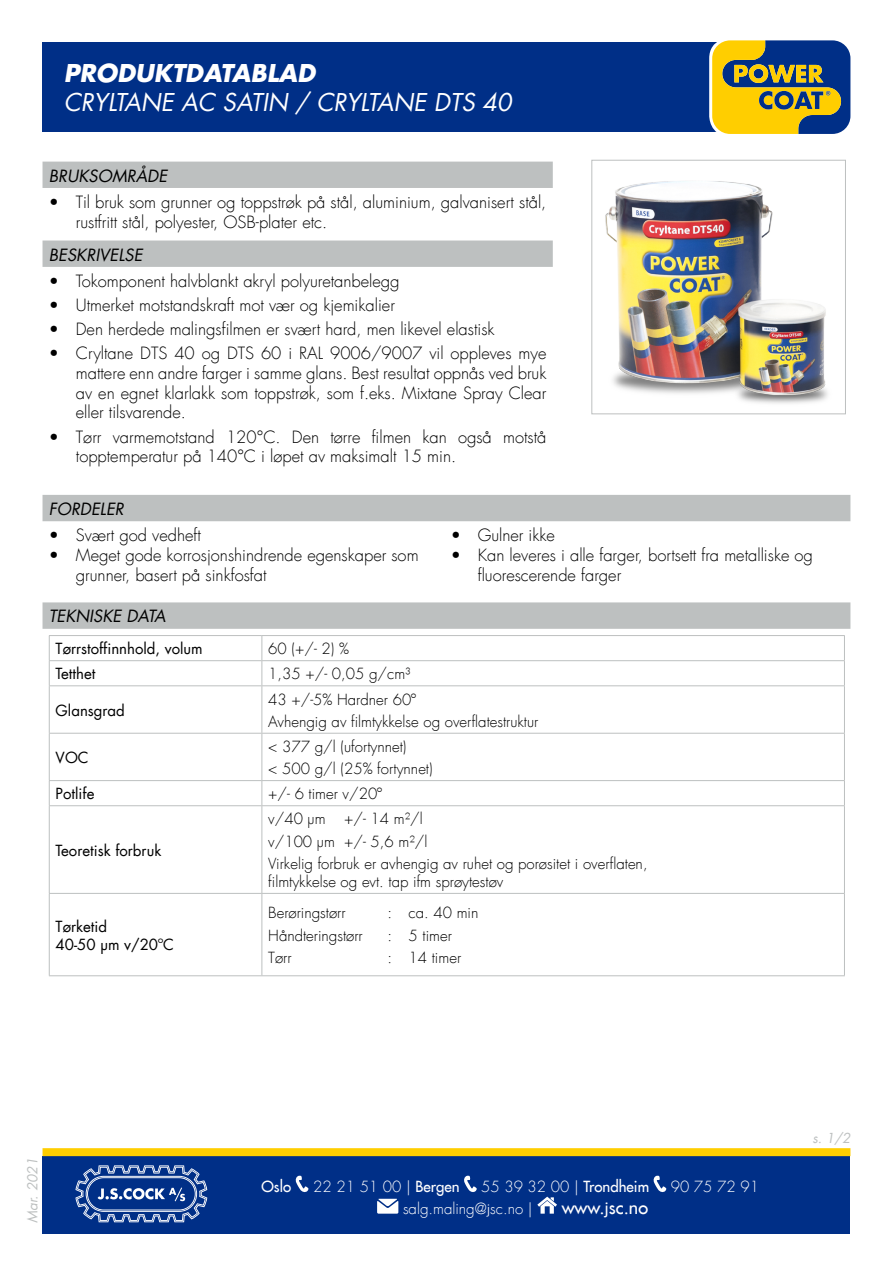
<style>
.page{position:relative;width:893px;height:1263px;background:#fff}
.page>*{position:absolute;margin:0;border:0;box-sizing:border-box;transform-origin:0 0}
.t1{font:italic 24px "Futura LT";color:#fff}
.t2{font:italic 700 24px "Futura LT";color:#fff}
.t3{font:18px "Futura LT";color:#fff}
.t4{font:300 16.5px/19.8px "Futura LT";color:#000}
.t5{font:italic 16.5px "Futura LT";color:#000}
.t6{font:300 15px/22.2px "Futura LT";color:#000}
.t7{font:15px/18px "Futura LT";color:#000}
.t8{font:300 15px "Futura LT";color:#fff}
.t9{font:15px "Futura LT";color:#fff}
.t10{font:italic 13.5px "Futura LT";color:#bdc0c0}
.s1{font-weight:400}
.s2{font-family:"Calibri"}
</style>
<div class="page">
<div style="left:43px;top:43px;width:789px;height:89px;background:#002f87"></div>
<div style="left:43px;top:1156px;width:807px;height:77px;background:#002f87"></div>
<svg style="left:295px;top:1176px;width:14px;height:16px"></svg>
<svg style="left:464px;top:1176px;width:13px;height:16px"></svg>
<svg style="left:653px;top:1176px;width:14px;height:16px"></svg>
<svg style="left:377px;top:1199px;width:21px;height:15px"></svg>
<svg style="left:537px;top:1196px;width:20px;height:18px"></svg>
<svg style="left:75px;top:1165px;width:132px;height:57px"></svg>
<svg style="left:43px;top:1148px;width:807px;height:8px;background:#ffcf05"></svg>
<div style="left:709px;top:38px;width:143px;height:98px;border:4px solid #fff;border-radius:18px"></div>
<svg style="left:712px;top:40px;width:138px;height:94px"></svg>
<svg style="left:43px;top:162px;width:510px;height:105px"></svg>
<svg style="left:43px;top:495px;width:807px;height:134px"></svg>
<hr style="left:49px;top:660px;width:213px;height:1px;background:#bdc0c0">
<hr style="left:262px;top:660px;width:583px;height:1px;background:#bdc0c0">
<svg style="left:261px;top:636px;width:1px;height:49px"></svg>
<hr style="left:49px;top:685px;width:213px;height:1px;background:#bdc0c0">
<hr style="left:262px;top:685px;width:583px;height:1px;background:#bdc0c0">
<hr style="left:261px;top:686px;width:1px;height:47px;background:#bdc0c0">
<hr style="left:49px;top:733px;width:213px;height:1px;background:#bdc0c0">
<hr style="left:262px;top:733px;width:583px;height:1px;background:#bdc0c0">
<hr style="left:261px;top:734px;width:1px;height:46px;background:#bdc0c0">
<hr style="left:49px;top:780px;width:213px;height:1px;background:#bdc0c0">
<hr style="left:262px;top:780px;width:583px;height:1px;background:#bdc0c0">
<svg style="left:261px;top:781px;width:1px;height:24px"></svg>
<hr style="left:49px;top:805px;width:213px;height:1px;background:#bdc0c0">
<hr style="left:262px;top:805px;width:583px;height:1px;background:#bdc0c0">
<hr style="left:261px;top:806px;width:1px;height:87px;background:#bdc0c0">
<hr style="left:49px;top:893px;width:213px;height:1px;background:#bdc0c0">
<hr style="left:262px;top:893px;width:583px;height:1px;background:#bdc0c0">
<hr style="left:261px;top:894px;width:1px;height:81px;background:#bdc0c0">
<hr style="left:49px;top:635px;width:213px;height:1px;background:#bdc0c0">
<hr style="left:262px;top:635px;width:583px;height:1px;background:#bdc0c0">
<svg style="left:49px;top:636px;width:1px;height:49px"></svg>
<svg style="left:844px;top:636px;width:1px;height:49px"></svg>
<hr style="left:49px;top:686px;width:1px;height:47px;background:#bdc0c0">
<hr style="left:844px;top:686px;width:1px;height:47px;background:#bdc0c0">
<hr style="left:49px;top:734px;width:1px;height:46px;background:#bdc0c0">
<hr style="left:844px;top:734px;width:1px;height:46px;background:#bdc0c0">
<svg style="left:49px;top:781px;width:1px;height:24px"></svg>
<svg style="left:844px;top:781px;width:1px;height:24px"></svg>
<hr style="left:49px;top:806px;width:1px;height:87px;background:#bdc0c0">
<hr style="left:844px;top:806px;width:1px;height:87px;background:#bdc0c0">
<hr style="left:49px;top:894px;width:1px;height:81px;background:#bdc0c0">
<hr style="left:844px;top:894px;width:1px;height:81px;background:#bdc0c0">
<hr style="left:49px;top:975px;width:213px;height:1px;background:#bdc0c0">
<hr style="left:262px;top:975px;width:583px;height:1px;background:#bdc0c0">
<img style="left:605px;top:181px;width:223px;height:223px">
<div style="left:591px;top:160px;width:255px;height:254px;border:1px solid #bdc0c0"></div>
<h1 class="t2" style="left:64px;top:57px;width:253px">PRODUKTDATABLAD</h1>
<h1 class="t1" style="left:64px;top:87px;width:449px">CRYLTANE AC SATIN / CRYLTANE DTS 40</h1>
<p class="t5" style="left:49px;top:165px;width:120px">BRUKSOMRÅDE</p>
<p class="t4" style="left:76px;top:193px;width:472px;text-indent:-27px">• Til bruk som grunner og toppstrøk på stål, aluminium, galvanisert stål, rustfritt stål, polyester, OSB-plater etc.</p>
<p class="t5" style="left:49px;top:244px;width:95px">BESKRIVELSE</p>
<p class="t4" style="left:49px;top:271px;width:352px">• Tokomponent halvblankt akryl polyuretanbelegg</p>
<p class="t4" style="left:49px;top:295px;width:348px">• Utmerket motstandskraft mot vær og kjemikalier</p>
<p class="t4" style="left:49px;top:320px;width:447px">• Den herdede malingsfilmen er svært hard, men likevel elastisk</p>
<p class="t4" style="left:76px;top:344px;width:472px;text-align:justify;text-indent:-27px">• Cryltane DTS 40 og DTS 60 i RAL 9006/9007 vil oppleves mye mattere enn andre farger i samme glans. Best resultat oppnås ved bruk av en egnet klarlakk som toppstrøk, som f.eks. Mixtane Spray Clear eller tilsvarende.</p>
<p class="t4" style="left:76px;top:427px;width:472px;text-indent:-27px">• Tørr varmemotstand 120°C. Den tørre filmen kan også motstå topptemperatur på 140°C i løpet av maksimalt 15 min.</p>
<p class="t5" style="left:49px;top:498px;width:76px">FORDELER</p>
<p class="t4" style="left:49px;top:526px;width:154px">• Svært god vedheft</p>
<p class="t4" style="left:76px;top:546px;width:344px;text-indent:-27px">• Meget gode korrosjonshindrende egenskaper som grunner, basert på sinkfosfat</p>
<p class="t4" style="left:451px;top:526px;width:106px">• Gulner ikke</p>
<p class="t4" style="left:478px;top:546px;width:337px;text-indent:-27px">• Kan leveres i alle farger, bortsett fra metalliske og fluorescerende farger</p>
<p class="t5" style="left:49px;top:606px;width:118px">TEKNISKE DATA</p>
<p class="t7" style="left:56px;top:640px;width:149px">Tørrstoffinnhold, volum</p>
<p class="t6" style="left:268px;top:638px;width:82px">60 (+/- 2) %</p>
<p class="t7" style="left:56px;top:665px;width:41px">Tetthet</p>
<p class="t6" style="left:268px;top:663px;width:144px">1,35 +/- 0,05 g/cm³</p>
<p class="t7" style="left:56px;top:701px;width:71px">Glansgrad</p>
<p class="t6" style="left:268px;top:688px;width:271px">43 +/-5% Hardner 60º<br>Avhengig av filmtykkelse og overflatestruktur</p>
<p class="t7" style="left:56px;top:749px;width:35px">VOC</p>
<p class="t6" style="left:268px;top:736px;width:166px">&lt; 377 g/l (ufortynnet)<br>&lt; 500 g/l (25% fortynnet)</p>
<p class="t7" style="left:56px;top:785px;width:40px">Potlife</p>
<p class="t6" style="left:268px;top:783px;width:115px">+/- 6 timer v/20º</p>
<p class="t7" style="left:56px;top:841px;width:107px">Teoretisk forbruk</p>
<p class="t7" style="left:56px;top:917px;width:120px">Tørketid<br>40-50 µm v/20ºC</p>
<p class="t6" style="left:268px;top:808px;width:381px">v/40 µm +/- 14 m²/l<br>v/100 µm +/- 5,6 m²/l<br>Virkelig forbruk er avhengig av ruhet og porøsitet i overflaten,</p>
<p class="t6" style="left:268px;top:871px;width:237px">filmtykkelse og evt. tap ifm sprøytestøv</p>
<p class="t6" style="left:268px;top:902px;width:96px">Berøringstørr<br>Håndteringstørr<br>Tørr</p>
<p class="t6" style="left:387px;top:902px;width:6px;text-align:justify">: : :</p>
<p class="t6" style="left:409px;top:902px;width:71px">ca. 40 min<br>5 timer<br>14 timer</p>
<p class="t10" style="left:24px;top:1223px;width:67px;rotate:-90deg">MAR. 2021</p>
<p class="t9" style="left:261px;top:1177px;width:31px">Oslo</p>
<p class="t8" style="left:313px;top:1177px;width:148px">22 21 51 00 | <span class="s1">Bergen</span></p>
<p class="t8" style="left:481px;top:1177px;width:170px">55 39 32 00 | <span class="s1">Trondheim</span></p>
<p class="t8" style="left:671px;top:1177px;width:90px">90 75 72 91</p>
<p class="t8" style="left:403px;top:1199px;width:131px">salg.maling@<span class="s2">j</span>sc.no |</p>
<p class="t3" style="left:562px;top:1195px;width:88px">www.<span class="s2">j</span>sc.no</p>
<p class="t10" style="left:812px;top:1129px;width:40px">S. 1/2</p>
</div>
